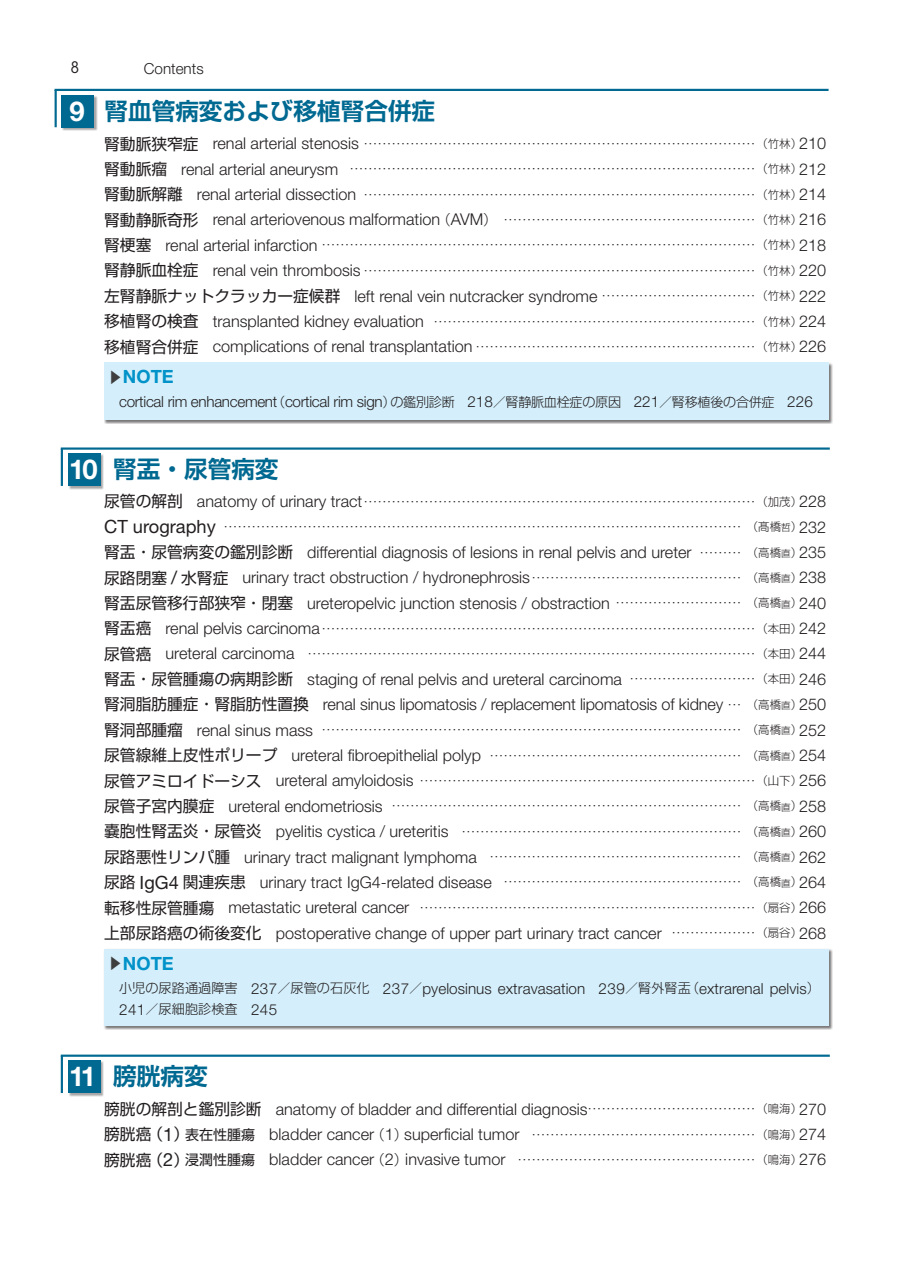
<style>
.page{position:relative;width:903px;height:1275px;background:#fff}
.page>*{position:absolute;margin:0;border:0;box-sizing:border-box;transform-origin:0 0}
.目次-章タイトル{font:700 23.62px "Shin Go Pro De";color:#006991}
.NOTE見出し2{font:700 18.2px "Helvetica Neue LT Std";color:#0092c8}
.目次-本文-項タイトルあり{font:300 16.28px "Helvetica Neue LT Std";color:#231f20}
.t1{font:condensed 15.75px "ITC Avant Garde Std";color:#231f20}
.目次-NOTE{font:300 15.22px "Helvetica Neue LT Std";letter-spacing:.005em;color:#231f20}
.目次-NOTE-2{font:300 15.22px "Helvetica Neue LT Std";letter-spacing:-.02em;color:#231f20}
.目次-本文-項タイトルあり-2{font:300 14px "Shin Go Pro";color:#231f20}
.目次-本文{font:300 14px "Shin Go Pro";color:#231f20}
.目次-NOTE-3{font:300 13.12px "Shin Go Pro";letter-spacing:.005em;color:#231f20}
.s1{font-family:"Helvetica Neue LT Std";font-size:27.47px;color:#fff}
.s2{font-weight:400;font-size:15.75px}
.s3{font-family:"Helvetica Neue LT Std";font-size:16.28px}
.s4{font-size:11.38px}
.s5{font-family:"Shin Go Pro";font-weight:400;font-size:15.75px}
.s6{font-family:"Shin Go Pro";font-size:14px}
.s7{font-family:"Shin Go Pro";font-size:11.38px}
.s8{font-family:"Shin Go Pro De";font-size:15.05px;color:#3e3e3f}
.s9{font-family:"Shin Go Pro";font-size:13.12px}
.s10{font-family:"Helvetica Neue LT Std";font-weight:400;font-size:18.2px}
.s11{font-size:9.62px}
.s12{font-family:"Shin Go Pro";font-size:9.62px}
.s13{font-weight:400;font-size:18.2px}
.s14{font-family:"Helvetica Neue LT Std";font-size:15.22px}
.s15{font-family:"Shin Go Pro";font-weight:400;font-size:14px}
</style>
<div class="page">
<div style="left:68px;top:1061px;width:35px;height:35px;background:#231f20;opacity:.4"></div>
<div style="left:68px;top:1061px;width:32px;height:32px;background:#006991"></div>
<hr style="left:61px;top:1055px;width:769px;height:2px;background:#006991">
<hr style="left:61px;top:1056px;width:2px;height:37px;background:#006991">
<div style="left:68px;top:454px;width:35px;height:35px;background:#231f20;opacity:.4"></div>
<div style="left:68px;top:454px;width:32px;height:32px;background:#006991"></div>
<hr style="left:61px;top:447px;width:769px;height:3px;background:#006991">
<hr style="left:61px;top:449px;width:2px;height:37px;background:#006991">
<div style="left:62px;top:95px;width:35px;height:36px;background:#231f20;opacity:.4"></div>
<div style="left:62px;top:95px;width:32px;height:32px;background:#006991"></div>
<hr style="left:55px;top:89px;width:773px;height:2px;background:#006991">
<hr style="left:55px;top:90px;width:2px;height:37px;background:#006991">
<div style="left:104px;top:362px;width:729px;height:62px;background:#231f20;opacity:.6"></div>
<div style="left:104px;top:363px;width:724px;height:57px;background:#d4effb"></div>
<div style="left:104px;top:948px;width:729px;height:82px;background:#231f20;opacity:.6"></div>
<div style="left:104px;top:949px;width:724px;height:77px;background:#d4effb"></div>
<p class="t1" style="left:71px;top:58px;width:10px">8</p>
<p class="目次-NOTE" style="left:144px;top:59px;width:61px">Contents</p>
<p class="目次-章タイトル" style="left:69px;top:92px;width:367px"><span class="s1">9</span> 腎血管病変および移植腎合併症</p>
<p class="目次-本文-項タイトルあり-2" style="left:104px;top:132px;width:723px"><span class="s2">腎動脈狭窄症</span> <span class="s3">renal arterial stenosis</span> …………………………………………………………………………<span class="s4">（竹林）</span><span class="s3">210</span></p>
<p class="目次-本文-項タイトルあり-2" style="left:104px;top:157px;width:723px"><span class="s2">腎動脈瘤</span> <span class="s3">renal arterial aneurysm</span> ……………………………………………………………………………<span class="s4">（竹林）</span><span class="s3">212</span></p>
<p class="目次-本文-項タイトルあり-2" style="left:104px;top:183px;width:723px"><span class="s2">腎動脈解離</span> <span class="s3">renal arterial dissection</span> …………………………………………………………………………<span class="s4">（竹林）</span><span class="s3">214</span></p>
<p class="目次-本文-項タイトルあり" style="left:104px;top:210px;width:723px"><span class="s5">腎動静脈奇形</span> renal arteriovenous malformation<span class="s6">（</span>AVM<span class="s6">） ………………………………………………</span><span class="s7">（竹林）</span>216</p>
<p class="目次-本文-項タイトルあり-2" style="left:104px;top:234px;width:723px"><span class="s2">腎梗塞</span> <span class="s3">renal arterial infarction</span> …………………………………………………………………………………<span class="s4">（竹林）</span><span class="s3">218</span></p>
<p class="目次-本文-項タイトルあり-2" style="left:104px;top:259px;width:723px"><span class="s2">腎静脈血栓症</span> <span class="s3">renal vein thrombosis</span> …………………………………………………………………………<span class="s4">（竹林）</span><span class="s3">220</span></p>
<p class="目次-本文-項タイトルあり" style="left:104px;top:286px;width:723px"><span class="s5">左腎静脈ナットクラッカー症候群</span> left renal vein nutcracker syndrome <span class="s6">……………………………</span><span class="s7">（竹林）</span>222</p>
<p class="目次-本文-項タイトルあり" style="left:104px;top:311px;width:723px"><span class="s5">移植腎の検査</span> transplanted kidney evaluation <span class="s6">……………………………………………………………</span><span class="s7">（竹林）</span>224</p>
<p class="目次-本文-項タイトルあり" style="left:104px;top:337px;width:723px"><span class="s5">移植腎合併症</span> complications of renal transplantation <span class="s6">……………………………………………………</span><span class="s7">（竹林）</span>226</p>
<p class="NOTE見出し2" style="left:108px;top:366px;width:67px"><span class="s8">▶</span>NOTE</p>
<p class="目次-NOTE-2" style="left:119px;top:392px;width:695px">cortical rim enhancement<span class="s9">（</span>cortical rim sign<span class="s9">）の鑑別診断　</span>218<span class="s9">／腎静脈血栓症の原因　</span>221<span class="s9">／腎移植後の合併症　</span>226</p>
<p class="目次-章タイトル" style="left:69px;top:450px;width:211px"><span class="s1">10</span> 腎盂・尿管病変</p>
<p class="目次-本文-項タイトルあり-2" style="left:104px;top:490px;width:723px"><span class="s2">尿管の解剖</span> <span class="s3">anatomy of urinary tract</span>…………………………………………………………………………<span class="s4">（加茂）</span><span class="s3">228</span></p>
<p class="目次-本文" style="left:104px;top:515px;width:723px"><span class="s10">CT urography</span> ………………………………………………………………………………………………… <span class="s4">（髙橋</span><span class="s11">哲</span><span class="s4">）</span><span class="s3">232</span></p>
<p class="目次-本文-項タイトルあり" style="left:104px;top:542px;width:723px"><span class="s5">腎盂・尿管病変の鑑別診断</span> differential diagnosis of lesions in renal pelvis and ureter <span class="s6">………</span> <span class="s7">（高橋</span><span class="s12">直</span><span class="s7">）</span>235</p>
<p class="目次-本文-項タイトルあり" style="left:104px;top:568px;width:723px"><span class="s5">尿路閉塞</span> <span class="s13">/</span> <span class="s5">水腎症</span> urinary tract obstruction / hydronephrosis<span class="s6">………………………………………</span> <span class="s7">（高橋</span><span class="s12">直</span><span class="s7">）</span>238</p>
<p class="目次-本文-項タイトルあり" style="left:104px;top:593px;width:723px"><span class="s5">腎盂尿管移行部狭窄・閉塞</span> ureteropelvic junction stenosis / obstraction <span class="s6">………………………</span> <span class="s7">（高橋</span><span class="s12">直</span><span class="s7">）</span>240</p>
<p class="目次-本文-項タイトルあり-2" style="left:104px;top:617px;width:723px"><span class="s2">腎盂癌</span> <span class="s3">renal pelvis carcinoma</span>…………………………………………………………………………………<span class="s4">（本田）</span><span class="s3">242</span></p>
<p class="目次-本文-項タイトルあり-2" style="left:104px;top:642px;width:723px"><span class="s2">尿管癌</span> <span class="s3">ureteral carcinoma</span> ……………………………………………………………………………………<span class="s4">（本田）</span><span class="s3">244</span></p>
<p class="目次-本文-項タイトルあり" style="left:104px;top:669px;width:723px"><span class="s5">腎盂・尿管腫瘍の病期診断</span> staging of renal pelvis and ureteral carcinoma <span class="s6">………………………</span><span class="s7">（本田）</span>246</p>
<p class="目次-本文-項タイトルあり" style="left:104px;top:694px;width:723px"><span class="s5">腎洞脂肪腫症・腎脂肪性置換</span> renal sinus lipomatosis / replacement lipomatosis of kidney <span class="s6">…</span> <span class="s7">（高橋</span><span class="s12">直</span><span class="s7">）</span>250</p>
<p class="目次-本文-項タイトルあり-2" style="left:104px;top:718px;width:723px"><span class="s2">腎洞部腫瘤</span> <span class="s3">renal sinus mass</span> ……………………………………………………………………………… <span class="s4">（高橋</span><span class="s11">直</span><span class="s4">）</span><span class="s3">252</span></p>
<p class="目次-本文-項タイトルあり" style="left:104px;top:745px;width:723px"><span class="s5">尿管線維上皮性ポリープ</span> ureteral fibroepithelial polyp <span class="s6">………………………………………………</span> <span class="s7">（高橋</span><span class="s12">直</span><span class="s7">）</span>254</p>
<p class="目次-本文-項タイトルあり-2" style="left:104px;top:769px;width:723px"><span class="s2">尿管アミロイドーシス</span> <span class="s3">ureteral amyloidosis</span> ………………………………………………………………<span class="s4">（山下）</span><span class="s3">256</span></p>
<p class="目次-本文-項タイトルあり-2" style="left:104px;top:794px;width:723px"><span class="s2">尿管子宮内膜症</span> <span class="s3">ureteral endometriosis</span> ………………………………………………………………… <span class="s4">（高橋</span><span class="s11">直</span><span class="s4">）</span><span class="s3">258</span></p>
<p class="目次-本文-項タイトルあり" style="left:104px;top:821px;width:723px"><span class="s5">嚢胞性腎盂炎・尿管炎</span> pyelitis cystica / ureteritis <span class="s6">……………………………………………………</span> <span class="s7">（高橋</span><span class="s12">直</span><span class="s7">）</span>260</p>
<p class="目次-本文-項タイトルあり" style="left:104px;top:847px;width:723px"><span class="s5">尿路悪性リンパ腫</span> urinary tract malignant lymphoma <span class="s6">………………………………………………</span> <span class="s7">（高橋</span><span class="s12">直</span><span class="s7">）</span>262</p>
<p class="目次-本文-項タイトルあり" style="left:104px;top:872px;width:723px"><span class="s5">尿路</span> <span class="s13">IgG4</span> <span class="s5">関連疾患</span> urinary tract IgG4-related disease <span class="s6">……………………………………………</span> <span class="s7">（高橋</span><span class="s12">直</span><span class="s7">）</span>264</p>
<p class="目次-本文-項タイトルあり" style="left:104px;top:897px;width:723px"><span class="s5">転移性尿管腫瘍</span> metastatic ureteral cancer <span class="s6">………………………………………………………………</span><span class="s7">（扇谷）</span>266</p>
<p class="目次-本文-項タイトルあり" style="left:104px;top:923px;width:723px"><span class="s5">上部尿路癌の術後変化</span> postoperative change of upper part urinary tract cancer <span class="s6">………………</span><span class="s7">（扇谷）</span>268</p>
<p class="NOTE見出し2" style="left:108px;top:952px;width:67px"><span class="s8">▶</span>NOTE</p>
<p class="目次-NOTE" style="left:119px;top:979px;width:702px"><span class="s9">小児の尿路通過障害　</span>237<span class="s9">／尿管の石灰化　</span>237<span class="s9">／</span>pyelosinus extravasation 239<span class="s9">／腎外腎盂（</span>extrarenal pelvis<span class="s9">）</span></p>
<p class="目次-NOTE-3" style="left:119px;top:998px;width:160px"><span class="s14">241</span>／尿細胞診検査　<span class="s14">245</span></p>
<p class="目次-章タイトル" style="left:69px;top:1057px;width:140px"><span class="s1">11</span> 膀胱病変</p>
<p class="目次-本文-項タイトルあり" style="left:104px;top:1099px;width:723px"><span class="s5">膀胱の解剖と鑑別診断</span> anatomy of bladder and differential diagnosis<span class="s6">………………………………</span><span class="s7">（鳴海）</span>270</p>
<p class="目次-本文-項タイトルあり" style="left:104px;top:1124px;width:723px"><span class="s5">膀胱癌（</span><span class="s13">1</span><span class="s5">）</span><span class="s15">表在性腫瘍</span> bladder cancer<span class="s6">（</span>1<span class="s6">）</span>superficial tumor <span class="s6">…………………………………………</span><span class="s7">（鳴海）</span>274</p>
<p class="目次-本文-項タイトルあり" style="left:104px;top:1149px;width:723px"><span class="s5">膀胱癌（</span><span class="s13">2</span><span class="s5">）</span><span class="s15">浸潤性腫瘍</span> bladder cancer<span class="s6">（</span>2<span class="s6">）</span>invasive tumor <span class="s6">……………………………………………</span><span class="s7">（鳴海）</span>276</p>
</div>
